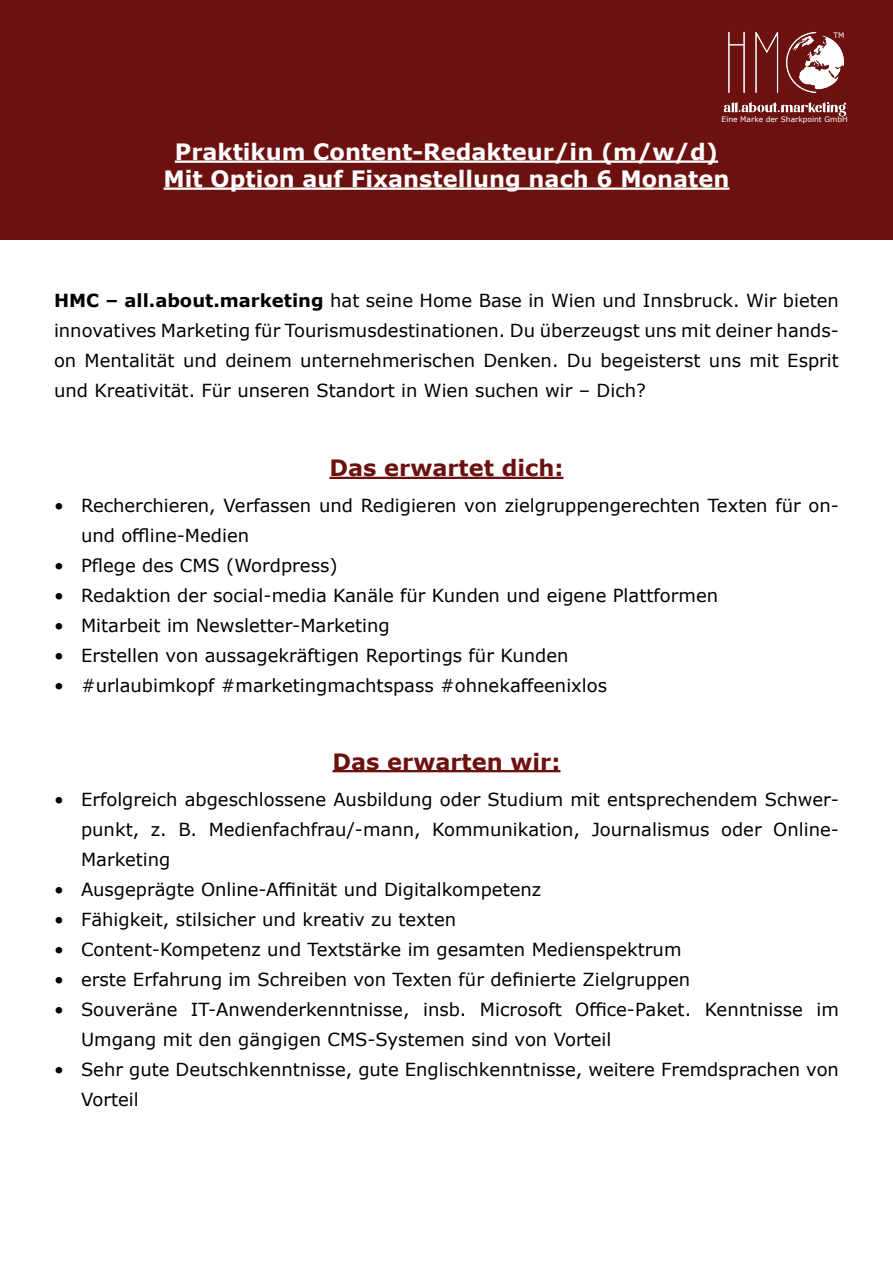
<style>
.page{position:relative;width:893px;height:1263px;background:#fff}
.page>*{position:absolute;margin:0;border:0;box-sizing:border-box;transform-origin:0 0}
.t1{font:700 22.5px/27px "Verdana";color:#fff;text-align:center}
.t2{font:700 22.5px "Verdana";color:#6c1110}
.t3{font:18px/30px "Verdana";color:#000}
.t4{font:7.5px "Verdana";color:#fff}
.s1{font-weight:700}
</style>
<div class="page">
<div style="left:0;top:0;width:893px;height:239px;background:#6c1110"></div>
<hr style="left:175px;top:160px;width:543px;height:3px;background:#fff">
<hr style="left:164px;top:187px;width:565px;height:3px;background:#fff">
<img style="left:723px;top:31px;width:124px;height:86px">
<hr style="left:329px;top:477px;width:234px;height:2px;background:#6c1110">
<hr style="left:332px;top:770px;width:228px;height:2px;background:#6c1110">
<p class="t4" style="left:833px;top:30px;width:12px">TM</p>
<p class="t4" style="left:722px;top:115px;width:128px">Eine Marke der Sharkpoint GmbH</p>
<p class="t1" style="left:164px;top:138px;width:567px">Praktikum Content-Redakteur/in (m/w/d)<br>Mit Option auf Fixanstellung nach 6 Monaten</p>
<p class="t3" style="left:54px;top:285px;width:786px;text-align:justify"><span class="s1">HMC – all.about.marketing</span> hat seine Home Base in Wien und Innsbruck. Wir bieten innovatives Marketing für Tourismusdestinationen. Du überzeugst uns mit deiner hands&shy;on Mentalität und deinem unternehmerischen Denken. Du begeisterst uns mit Esprit und Kreativität. Für unseren Standort in Wien suchen wir – Dich?</p>
<p class="t2" style="left:329px;top:452px;width:235px">Das erwartet dich:</p>
<p class="t3" style="left:81px;top:491px;width:759px;text-indent:-27px">• Recherchieren, Verfassen und Redigieren von zielgruppengerechten Texten für on&shy;und offline-Medien</p>
<p class="t3" style="left:54px;top:551px;width:285px">• Pflege des CMS (Wordpress)</p>
<p class="t3" style="left:54px;top:581px;width:666px">• Redaktion der social-media Kanäle für Kunden und eigene Plattformen</p>
<p class="t3" style="left:54px;top:611px;width:337px">• Mitarbeit im Newsletter-Marketing</p>
<p class="t3" style="left:54px;top:641px;width:516px">• Erstellen von aussagekräftigen Reportings für Kunden</p>
<p class="t3" style="left:54px;top:671px;width:555px">• #urlaubimkopf #marketingmachtspass #ohnekaffeenixlos</p>
<p class="t2" style="left:332px;top:745px;width:229px">Das erwarten wir:</p>
<p class="t3" style="left:81px;top:784px;width:759px;text-align:justify;text-indent:-27px">• Erfolgreich abgeschlossene Ausbildung oder Studium mit entsprechendem Schwer&shy;punkt, z. B. Medienfachfrau/-mann, Kommunikation, Journalismus oder Online-Marketing</p>
<p class="t3" style="left:54px;top:874px;width:489px">• Ausgeprägte Online-Affinität und Digitalkompetenz</p>
<p class="t3" style="left:54px;top:904px;width:404px">• Fähigkeit, stilsicher und kreativ zu texten</p>
<p class="t3" style="left:54px;top:934px;width:629px">• Content-Kompetenz und Textstärke im gesamten Medienspektrum</p>
<p class="t3" style="left:54px;top:964px;width:638px">• erste Erfahrung im Schreiben von Texten für definierte Zielgruppen</p>
<p class="t3" style="left:81px;top:994px;width:759px;text-indent:-27px">• Souveräne IT-Anwenderkenntnisse, insb. Microsoft Office-Paket. Kenntnisse im<br>Umgang mit den gängigen CMS-Systemen sind von Vorteil</p>
<p class="t3" style="left:81px;top:1054px;width:759px;text-indent:-27px">• Sehr gute Deutschkenntnisse, gute Englischkenntnisse, weitere Fremdsprachen von<br>Vorteil</p>
</div>
